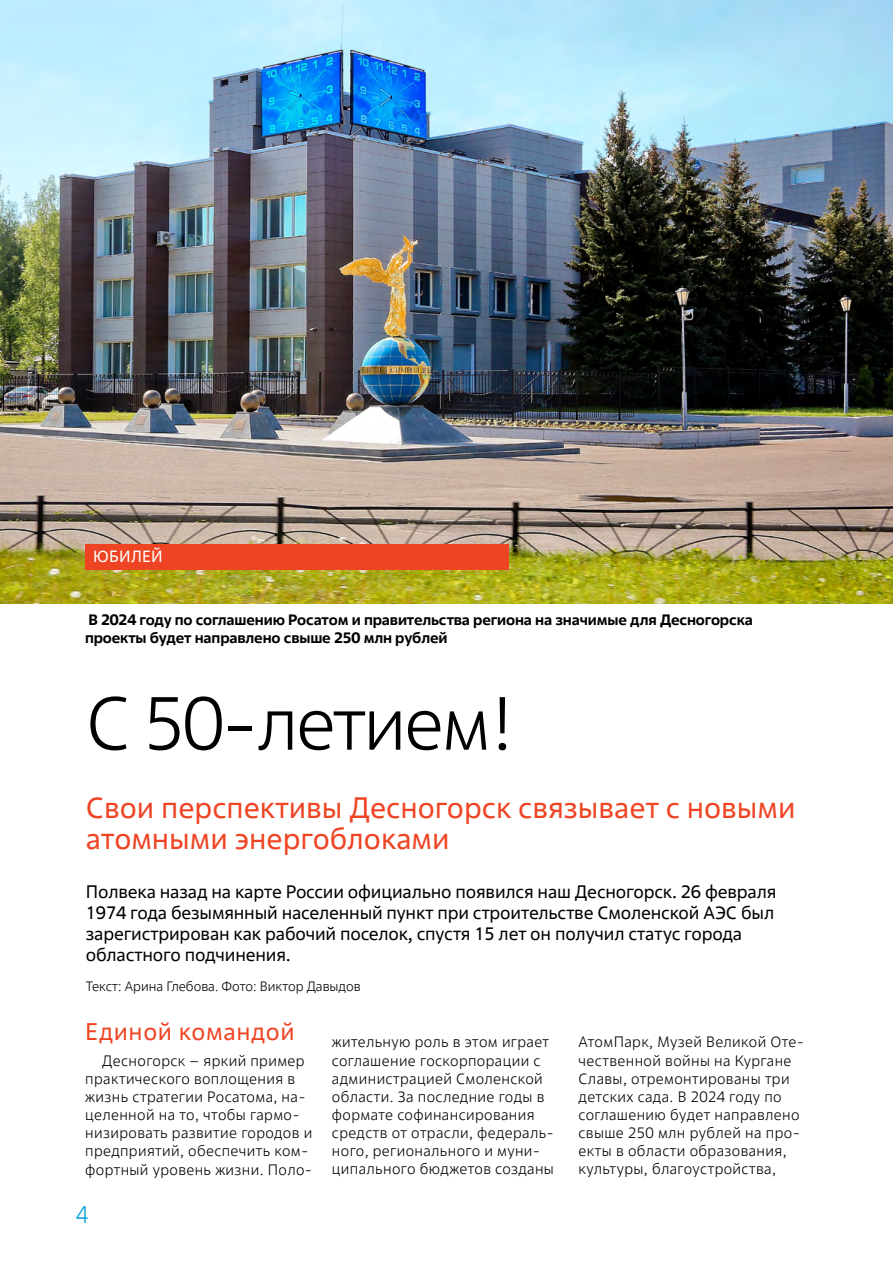
<style>
.page{position:relative;width:893px;height:1263px;background:#fff}
.page>*{position:absolute;margin:0;border:0;box-sizing:border-box;transform-origin:0 0}
.t1{font:300 75px "Rosatom";letter-spacing:-.03em;color:#000}
.t2{font:29.4px/30.9px "Rosatom";color:#ef4423}
.t3{font:24px "Rosatom";letter-spacing:.025em;color:#ef4423}
.t4{font:300 24px "Rosatom";color:#009fdf;scale:.9 1}
.t5{font:18px/21px "Rosatom";letter-spacing:-.01em;color:#000}
.t6{font:16.2px "Rosatom";letter-spacing:.01em;color:#fff}
.t7{font:300 15px/18.1px "Rosatom";letter-spacing:.025em;color:#000}
.t8{font:700 15px/18px "Rosatom";letter-spacing:-.01em;color:#000}
.t9{font:300 13.5px "Rosatom";color:#000}
</style>
<div class="page">
<img style="left:0;top:0;width:893px;height:603px">
<div style="left:85px;top:545px;width:423px;height:25px;background:#ef4423"></div>
<p class="t6" style="left:93px;top:546px;width:71px">ЮБИЛЕЙ</p>
<p class="t8" style="left:85px;top:610px;width:669px">В 2024 году по соглашению Росатом и правительства региона на значимые для Десногорска проекты будет направлено свыше 250 млн рублей</p>
<h1 class="t1" style="left:86px;top:678px;width:432px">С 50-летием!</h1>
<h2 class="t2" style="left:86px;top:792px;width:711px">Свои перспективы Десногорск связывает с новыми атомными энергоблоками</h2>
<p class="t5" style="left:86px;top:881px;width:692px">Полвека назад на карте России официально появился наш Десногорск. 26 февраля 1974 года безымянный населенный пункт при строительстве Смоленской АЭС был зарегистрирован как рабочий поселок, спустя 15 лет он получил статус города областного подчинения.</p>
<p class="t9" style="left:86px;top:978px;width:276px">Текст: Арина Глебова. Фото: Виктор Давыдов</p>
<h3 class="t3" style="left:85px;top:1017px;width:211px">Единой командой</h3>
<p class="t7" style="left:85px;top:1051px;width:229px;text-indent:17px">Десногорск – яркий пример практического воплощения в жизнь стратегии Росатома, на&shy;целенной на то, чтобы гармо&shy;низировать развитие городов и предприятий, обеспечить ком&shy;фортный уровень жизни. Поло-</p>
<h3 class="t4" style="left:76px;top:1199px;width:15px">4</h3>
<p class="t7" style="left:332px;top:1033px;width:224px">жительную роль в этом играет соглашение госкорпорации с администрацией Смоленской области. За последние годы в формате софинансирования средств от отрасли, федераль&shy;ного, регионального и муни&shy;ципального бюджетов созданы</p>
<p class="t7" style="left:579px;top:1033px;width:227px">АтомПарк, Музей Великой Оте&shy;чественной войны на Кургане<br>Славы, отремонтированы три детских сада. В 2024 году по соглашению будет направлено свыше 250 млн рублей на про&shy;екты в области образования, культуры, благоустройства,</p>
</div>
